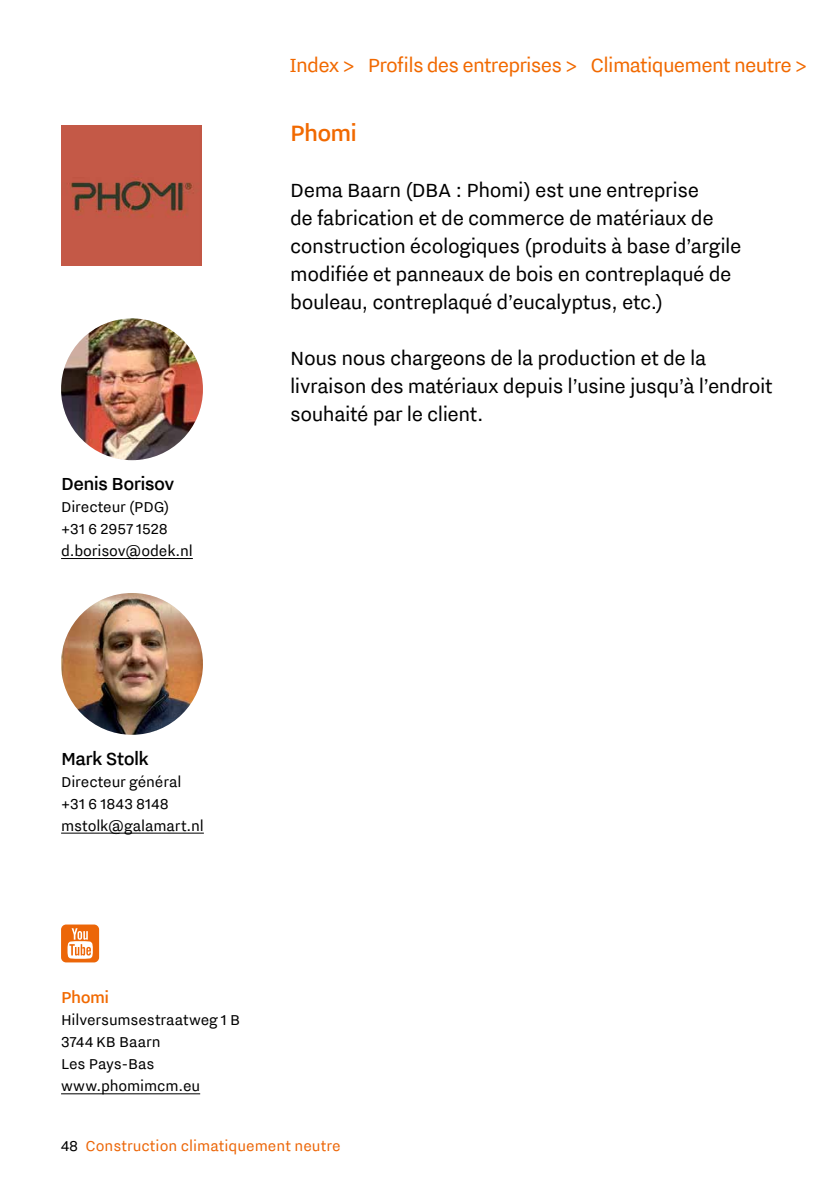
<style>
.page{position:relative;width:840px;height:1191px;background:#fff}
.page>*{position:absolute;margin:0;border:0;box-sizing:border-box;transform-origin:0 0}
.CP_Company_heading{font:500 28px "NL Nitti Grotesk";letter-spacing:-.03em;color:#f16900}
.CP_Body_text{font:24px/28px "NL Nitti Grotesk";letter-spacing:-.02em;color:#000}
.t1{font:24px "NL Nitti Grotesk";letter-spacing:-.03em;color:#f16900}
.CP_Name{font:500 22px "NL Nitti Grotesk";letter-spacing:-.03em;color:#000}
.CP_Company_adress_he{font:500 20px "NL Nitti Grotesk";letter-spacing:-.025em;color:#f16900}
.CP_Title{font:18px "NL Nitti Grotesk";color:#000}
.CP_Linkje{font:18px "NL Nitti Grotesk";letter-spacing:-.005em;color:#000}
.CP_Company_adress{font:18px "NL Nitti Grotesk";letter-spacing:-.005em;color:#000}
.t2{font:18px "NL Nitti Grotesk";color:#ec6608}
.s1{color:#000}
</style>
<div class="page">
<img style="left:61px;top:318px;width:142px;height:142px;border-radius:71px">
<img style="left:61px;top:593px;width:142px;height:142px;border-radius:71px">
<img style="left:61px;top:125px;width:140px;height:140px">
<div style="left:61px;top:924px;width:38px;height:38px;background:#ec6608;border-radius:5px"></div>
<svg style="left:67px;top:928px;width:26px;height:30px"></svg>
<hr style="left:61px;top:558px;width:132px;height:1px;background:#000">
<hr style="left:61px;top:832px;width:143px;height:1px;background:#000">
<hr style="left:61px;top:1093px;width:139px;height:1px;background:#000">
<p class="t1" style="left:289px;top:51px;width:67px">Index &gt;</p>
<p class="t1" style="left:367px;top:51px;width:211px">Profils des entreprises &gt;</p>
<p class="t1" style="left:590px;top:51px;width:218px">Climatiquement neutre &gt;</p>
<h1 class="CP_Company_heading" style="left:290px;top:117px;width:68px">Phomi</h1>
<p class="CP_Name" style="left:61px;top:471px;width:115px">Denis Borisov</p>
<p class="CP_Title" style="left:61px;top:496px;width:110px">Directeur (PDG)</p>
<p class="CP_Title" style="left:61px;top:518px;width:108px">+31 6 2957 1528</p>
<p class="CP_Linkje" style="left:61px;top:540px;width:133px">d.borisov@odek.nl</p>
<p class="CP_Body_text" style="left:290px;top:175px;width:452px">Dema Baarn (DBA : Phomi) est une entreprise<br>de fabrication et de commerce de matériaux de construction écologiques (produits à base d’argile modifiée et panneaux de bois en contreplaqué de bouleau, contreplaqué d’eucalyptus, etc.)</p>
<p class="CP_Body_text" style="left:290px;top:343px;width:484px">Nous nous chargeons de la production et de la livraison des matériaux depuis l’usine jusqu’à l’endroit souhaité par le client.</p>
<p class="CP_Name" style="left:61px;top:745px;width:89px">Mark Stolk</p>
<p class="CP_Title" style="left:61px;top:771px;width:122px">Directeur général</p>
<p class="CP_Title" style="left:61px;top:793px;width:109px">+31 6 1843 8148</p>
<p class="CP_Linkje" style="left:61px;top:815px;width:144px">mstolk@galamart.nl</p>
<p class="CP_Company_adress_he" style="left:61px;top:986px;width:50px">Phomi</p>
<p class="CP_Company_adress" style="left:61px;top:1009px;width:180px">Hilversumsestraatweg 1 B</p>
<p class="CP_Company_adress" style="left:61px;top:1031px;width:101px">3744 KB Baarn</p>
<p class="CP_Company_adress" style="left:61px;top:1053px;width:95px">Les Pays-Bas</p>
<p class="CP_Linkje" style="left:61px;top:1075px;width:140px">www.phomimcm.eu</p>
<p class="t2" style="left:61px;top:1135px;width:281px"><span class="s1">48</span> Construction climatiquement neutre</p>
</div>
